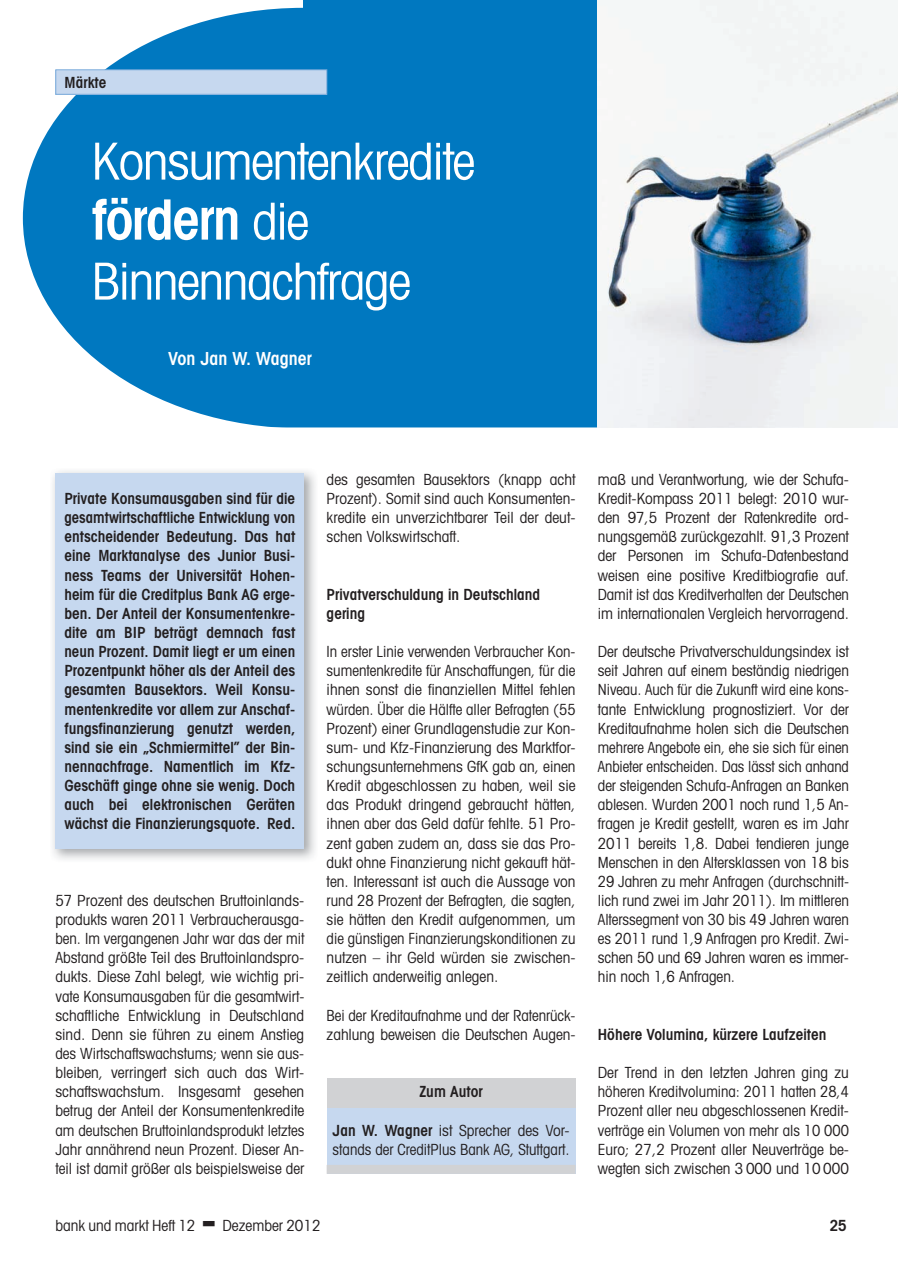
<style>
.page{position:relative;width:898px;height:1272px;background:#fff}
.page>*{position:absolute;margin:0;border:0;box-sizing:border-box;transform-origin:0 0}
.t1{font:600 condensed 55.5px "Avant Garde";letter-spacing:-.025em;color:#fff}
.t2{font:condensed 51px "Avant Garde";letter-spacing:-.025em;color:#fff}
.t3{font:600 condensed 18px "Avant Garde";color:#fff}
.t4{font:condensed 15.3px/19.2px "Avant Garde";color:#231f20;text-align:justify}
.t5{font:600 condensed 15.3px/19.2px "Avant Garde";color:#231f20;text-align:justify}
.s1{font-weight:400;font-size:51px}
.s2{font-weight:600}
</style>
<div class="page">
<svg style="left:23px;top:8px;width:574px;height:419px;background:#1a85c6"></svg>
<div style="left:303px;top:0;width:308px;height:8px;background:#0078c0"></div>
<img style="left:597px;top:0;width:300px;height:427px">
<div style="left:56px;top:70px;width:271px;height:24px;background:#c6d8ef"></div>
<div style="left:55px;top:69px;width:272px;height:26px;border:1px solid #7aabdb"></div>
<div style="left:55px;top:473px;width:249px;height:375px;background:#c6d8ef"></div>
<div style="left:326px;top:1102px;width:249px;height:72px;background:#c6d8ef"></div>
<div style="left:326px;top:1078px;width:249px;height:29px;background:#d1d2d4"></div>
<div style="left:326px;top:1165px;width:249px;height:9px;background:#d1d2d4"></div>
<p class="t5" style="left:65px;top:73px;width:43px">Märkte</p>
<h2 class="t2" style="left:91px;top:130px;width:385px">Konsumentenkredite</h2>
<h1 class="t1" style="left:92px;top:186px;width:219px">fördern <span class="s1">die</span></h1>
<h2 class="t2" style="left:91px;top:250px;width:321px">Binnennachfrage</h2>
<p class="t3" style="left:168px;top:347px;width:145px">Von Jan W. Wagner</p>
<p class="t5" style="left:64px;top:489px;width:232px">Private Konsumausgaben sind für die gesamtwirtschaftliche Entwicklung von entscheidender Bedeutung. Das hat eine Marktanalyse des Junior Busi&shy;ness Teams der Universität Hohen&shy;heim für die Creditplus Bank AG erge&shy;ben. Der Anteil der Konsumentenkre&shy;dite am BIP beträgt demnach fast neun Prozent. Damit liegt er um einen Prozentpunkt höher als der Anteil des gesamten Bausektors. Weil Konsu&shy;mentenkredite vor allem zur Anschaf&shy;fungsfinanzierung genutzt werden, sind sie ein „Schmiermittel” der Bin&shy;nennachfrage. Namentlich im Kfz-Geschäft ginge ohne sie wenig. Doch auch bei elektronischen Geräten wächst die Finanzierungsquote. Red.</p>
<p class="t4" style="left:55px;top:890px;width:250px">57 Prozent des deutschen Bruttoinlands&shy;produkts waren 2011 Verbraucherausga&shy;ben. Im vergangenen Jahr war das der mit Abstand größte Teil des Bruttoinlandspro&shy;dukts. Diese Zahl belegt, wie wichtig pri&shy;vate Konsumausgaben für die gesamtwirt&shy;schaftliche Entwicklung in Deutschland sind. Denn sie führen zu einem Anstieg des Wirtschaftswachstums; wenn sie aus&shy;bleiben, verringert sich auch das Wirt&shy;schaftswachstum. Insgesamt gesehen betrug der Anteil der Konsumentenkredite am deutschen Bruttoinlandsprodukt letztes Jahr annährend neun Prozent. Dieser An&shy;teil ist damit größer als beispielsweise der</p>
<p class="t4" style="left:326px;top:469px;width:250px">des gesamten Bausektors (knapp acht Prozent). Somit sind auch Konsumenten&shy;kredite ein unverzichtbarer Teil der deut&shy;schen Volkswirtschaft.</p>
<p class="t5" style="left:326px;top:584px;width:215px">Privatverschuldung in Deutschland gering</p>
<p class="t4" style="left:326px;top:642px;width:250px">In erster Linie verwenden Verbraucher Kon&shy;sumentenkredite für Anschaffungen, für die ihnen sonst die finanziellen Mittel fehlen würden. Über die Hälfte aller Befragten (55<br>Prozent) einer Grundlagenstudie zur Kon&shy;sum- und Kfz-Finanzierung des Marktfor&shy;schungsunternehmens GfK gab an, einen Kredit abgeschlossen zu haben, weil sie das Produkt dringend gebraucht hätten, ihnen aber das Geld dafür fehlte. 51 Pro&shy;zent gaben zudem an, dass sie das Pro&shy;dukt ohne Finanzierung nicht gekauft hät&shy;ten. Interessant ist auch die Aussage von rund 28 Prozent der Befragten, die sagten, sie hätten den Kredit aufgenommen, um die günstigen Finanzierungskonditionen zu nutzen – ihr Geld würden sie zwischen&shy;zeitlich anderweitig anlegen.</p>
<p class="t4" style="left:326px;top:1005px;width:250px">Bei der Kreditaufnahme und der Ratenrück&shy;zahlung beweisen die Deutschen Augen-</p>
<p class="t5" style="left:419px;top:1082px;width:65px">Zum Autor</p>
<p class="t4" style="left:332px;top:1120px;width:238px"><span class="s2">Jan W. Wagner</span> ist Sprecher des Vor&shy;stands der CreditPlus Bank AG, Stuttgart.</p>
<p class="t4" style="left:597px;top:469px;width:252px">maß und Verantwortung, wie der Schufa-Kredit-Kompass 2011 belegt: 2010 wur&shy;den 97,5 Prozent der Ratenkredite ord&shy;nungsgemäß zurückgezahlt. 91,3 Prozent der Personen im Schufa-Datenbestand weisen eine positive Kreditbiografie auf.<br>Damit ist das Kreditverhalten der Deutschen im internationalen Vergleich hervorragend.</p>
<p class="t4" style="left:597px;top:642px;width:252px">Der deutsche Privatverschuldungsindex ist seit Jahren auf einem beständig niedrigen Niveau. Auch für die Zukunft wird eine kons&shy;tante Entwicklung prognostiziert. Vor der Kreditaufnahme holen sich die Deutschen mehrere Angebote ein, ehe sie sich für einen Anbieter entscheiden. Das lässt sich anhand der steigenden Schufa-Anfragen an Banken ablesen. Wurden 2001 noch rund 1,5 An&shy;fragen je Kredit gestellt, waren es im Jahr 2011 bereits 1,8. Dabei tendieren junge Menschen in den Altersklassen von 18 bis 29 Jahren zu mehr Anfragen (durchschnitt&shy;lich rund zwei im Jahr 2011). Im mittleren Alterssegment von 30 bis 49 Jahren waren es 2011 rund 1,9 Anfragen pro Kredit. Zwi&shy;schen 50 und 69 Jahren waren es immer&shy;hin noch 1,6 Anfragen.</p>
<p class="t5" style="left:597px;top:1024px;width:230px">Höhere Volumina, kürzere Laufzeiten</p>
<p class="t4" style="left:597px;top:1063px;width:252px">Der Trend in den letzten Jahren ging zu höheren Kreditvolumina: 2011 hatten 28,4<br>Prozent aller neu abgeschlossenen Kredit&shy;verträge ein Volumen von mehr als 10 000<br>Euro; 27,2 Prozent aller Neuverträge be&shy;wegten sich zwischen 3 000 und 10 000</p>
<p class="t4" style="left:55px;top:1216px;width:142px">bank und markt Heft 12</p>
<p class="t4" style="left:222px;top:1216px;width:100px">Dezember 2012</p>
<p class="t5" style="left:829px;top:1216px;width:19px">25</p>
</div>
